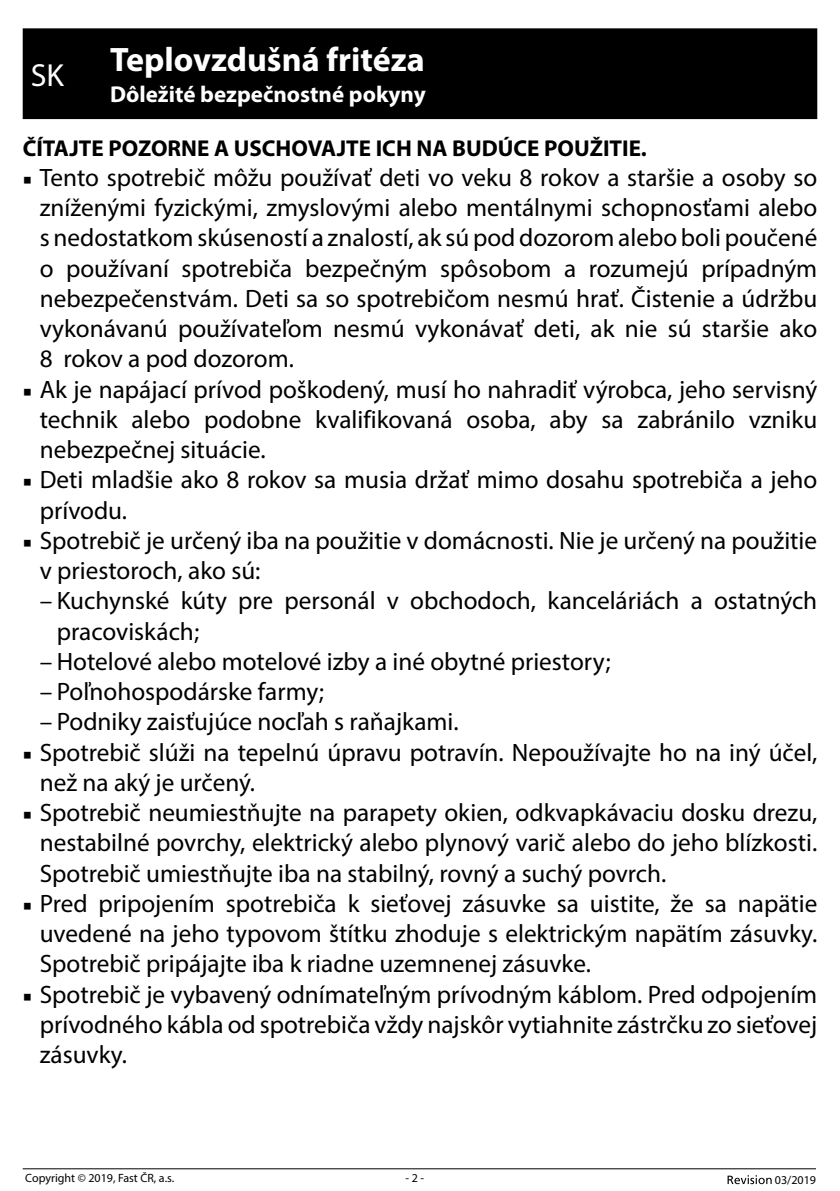
<style>
.page{position:relative;width:840px;height:1191px;background:#fff}
.page>*{position:absolute;margin:0;border:0;box-sizing:border-box;transform-origin:0 0}
.t1{font:700 34px "Myriad Pro";color:#fff}
.t2{font:32px "Myriad Pro";color:#fff}
.t3{font:25.2px/30.2px "Myriad Pro";color:#000;text-align:justify}
.t4{font:700 23px "Myriad Pro";color:#000}
.t5{font:700 23px "Myriad Pro";color:#fff}
.t6{font:12px "Myriad Pro";color:#000}
.s1{font-family:"Minion Pro";font-size:23px}
</style>
<div class="page">
<svg style="left:727px;top:1175px;width:44px;height:9px"></svg>
<hr style="left:23px;top:1168px;width:792px;height:1px;background:#000">
<div style="left:23px;top:28px;width:793px;height:91px;background:#000"></div>
<h1 class="t1" style="left:110px;top:37px;width:316px">Teplovzdušná fritéza</h1>
<p class="t5" style="left:110px;top:79px;width:317px">Dôležité bezpečnostné pokyny</p>
<p class="t4" style="left:23px;top:133px;width:625px">ČÍTAJTE POZORNE A USCHOVAJTE ICH NA BUDÚCE POUŽITIE.</p>
<p class="t3" style="left:40px;top:162px;width:778px;text-indent:-17px"><span class="s1">■</span> Tento spotrebič môžu používať deti vo veku 8 rokov a staršie a osoby so zníženými fyzickými, zmyslovými alebo mentálnymi schopnosťami alebo s nedostatkom skúseností a znalostí, ak sú pod dozorom alebo boli poučené o používaní spotrebiča bezpečným spôsobom a rozumejú prípadným nebezpečenstvám. Deti sa so spotrebičom nesmú hrať. Čistenie a údržbu vykonávanú používateľom nesmú vykonávať deti, ak nie sú staršie ako 8 rokov a pod dozorom.</p>
<p class="t3" style="left:40px;top:373px;width:778px;text-indent:-17px"><span class="s1">■</span> Ak je napájací prívod poškodený, musí ho nahradiť výrobca, jeho servisný technik alebo podobne kvalifikovaná osoba, aby sa zabránilo vzniku nebezpečnej situácie.</p>
<p class="t3" style="left:40px;top:464px;width:778px;text-indent:-17px"><span class="s1">■</span> Deti mladšie ako 8 rokov sa musia držať mimo dosahu spotrebiča a jeho prívodu.</p>
<p class="t3" style="left:40px;top:525px;width:778px;text-indent:-17px"><span class="s1">■</span> Spotrebič je určený iba na použitie v domácnosti. Nie je určený na použitie v priestoroch, ako sú:</p>
<p class="t3" style="left:57px;top:585px;width:761px;text-indent:-17px">– Kuchynské kúty pre personál v obchodoch, kanceláriách a ostatných pracoviskách;</p>
<p class="t3" style="left:40px;top:646px;width:572px">– Hotelové alebo motelové izby a iné obytné priestory;</p>
<p class="t3" style="left:40px;top:676px;width:286px">– Poľnohospodárske farmy;</p>
<p class="t3" style="left:40px;top:706px;width:420px">– Podniky zaisťujúce nocľah s raňajkami.</p>
<p class="t3" style="left:40px;top:736px;width:778px;text-indent:-17px"><span class="s1">■</span> Spotrebič slúži na tepelnú úpravu potravín. Nepoužívajte ho na iný účel, než na aký je určený.</p>
<p class="t3" style="left:40px;top:797px;width:778px;text-indent:-17px"><span class="s1">■</span> Spotrebič neumiestňujte na parapety okien, odkvapkávaciu dosku drezu, nestabilné povrchy, elektrický alebo plynový varič alebo do jeho blízkosti.<br>Spotrebič umiestňujte iba na stabilný, rovný a suchý povrch.</p>
<p class="t3" style="left:40px;top:888px;width:778px;text-indent:-17px"><span class="s1">■</span> Pred pripojením spotrebiča k sieťovej zásuvke sa uistite, že sa napätie uvedené na jeho typovom štítku zhoduje s elektrickým napätím zásuvky.<br>Spotrebič pripájajte iba k riadne uzemnenej zásuvke.</p>
<p class="t3" style="left:40px;top:978px;width:778px;text-indent:-17px"><span class="s1">■</span> Spotrebič je vybavený odnímateľným prívodným káblom. Pred odpojením prívodného kábla od spotrebiča vždy najskôr vytiahnite zástrčku zo sieťovej zásuvky.</p>
<p class="t2" style="left:31px;top:55px;width:35px">SK</p>
<p class="t6" style="left:25px;top:1170px;width:150px">Copyright © 2019, Fast ČR, a.s.</p>
<p class="t6" style="left:405px;top:1170px;width:20px">- 2 -</p>
<p class="t6" style="left:774px;top:1172px;width:43px">03/2019</p>
</div>
